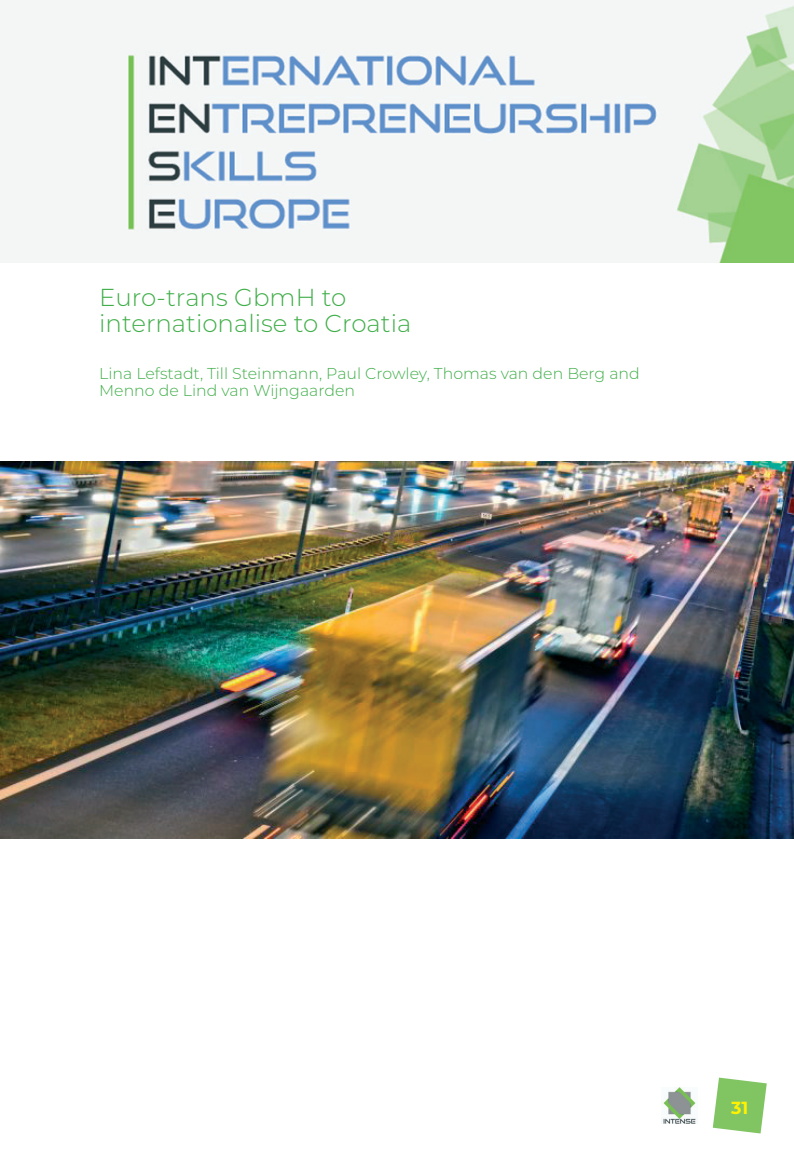
<style>
.page{position:relative;width:794px;height:1166px;background:#fff}
.page>*{position:absolute;margin:0;border:0;box-sizing:border-box;transform-origin:0 0}
.t1{font:300 24.5px/26.4px "Montserrat";color:#40ae49}
.t2{font:700 17.5px "Montserrat";color:#fff101}
.t3{font:300 15.75px/17px "Montserrat";color:#40ae49}
</style>
<div class="page">
<img style="left:663px;top:1087px;width:33px;height:36px">
<svg style="left:713px;top:1077px;width:53px;height:56px"></svg>
<img style="left:0;top:0;width:794px;height:262px">
<img style="left:0;top:461px;width:794px;height:377px">
<h1 class="t1" style="left:99px;top:283px;width:314px">Euro-trans gbmh to internationalise to Croatia</h1>
<p class="t3" style="left:99px;top:365px;width:542px">Lina Lefstadt, Till Steinmann, Paul Crowley, Thomas van den Berg and<br>Menno de Lind van Wijngaarden</p>
<p class="t2" style="left:735px;top:1095px;width:12px">3</p>
<p class="t2" style="left:731px;top:1095px;width:19px">31</p>
</div>
